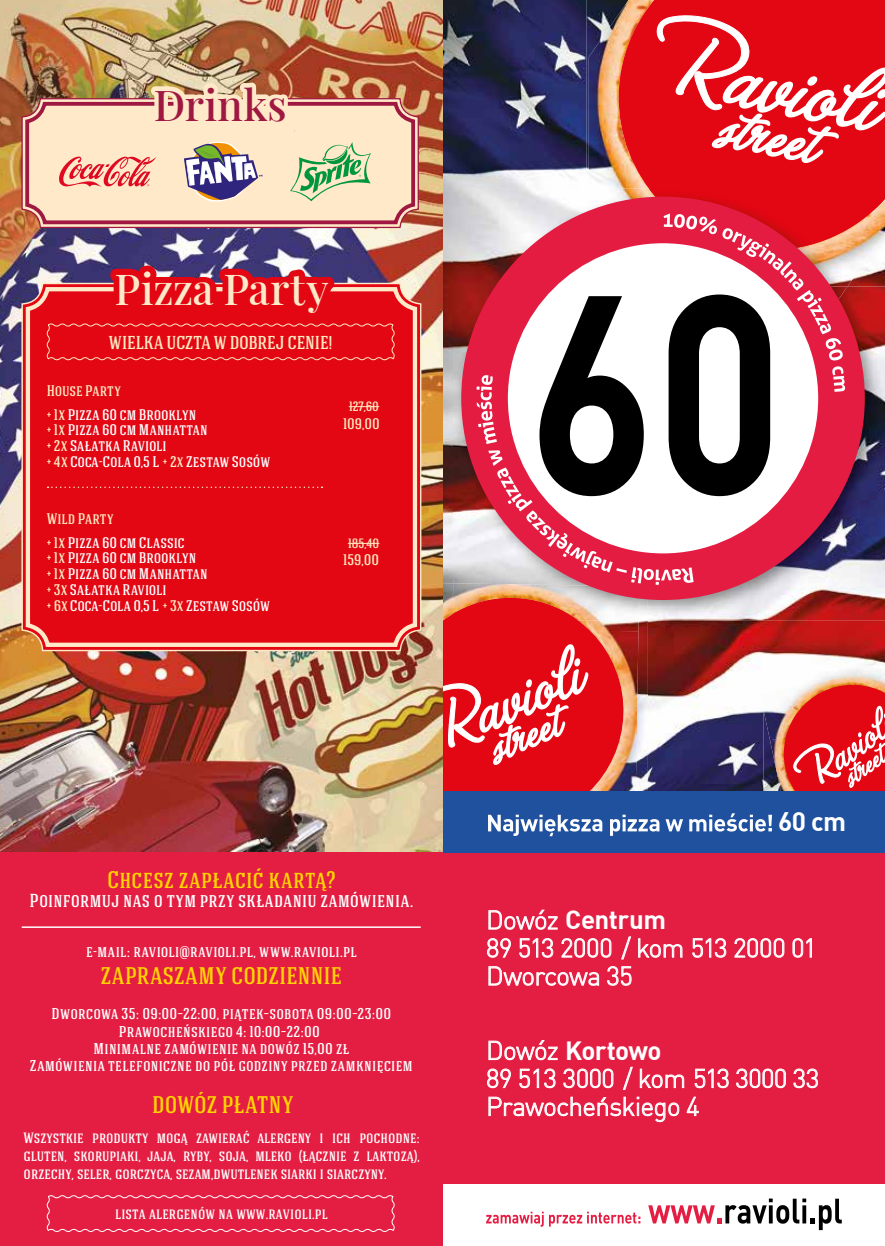
<style>
.page{position:relative;width:885px;height:1246px;background:#fff}
.page>*{position:absolute;margin:0;border:0;box-sizing:border-box;transform-origin:0 0}
.t1{font:600 42.75px "Playfair Display";color:#ffe9c8}
.t2{font:600 42.6px "Playfair Display";color:#9f1841}
.t3{font:26.25px "DIN Bold";color:#fff}
.t4{font:25.8px/28px "DIN Light";letter-spacing:-.02em;color:#fff}
.t5{font:25.8px "DIN Bold";letter-spacing:-.02em;color:#fff}
.t6{font:500 24px "Hagin Caps";letter-spacing:.015em;color:#ffd500}
.t7{font:500 18.75px "Hagin Caps";letter-spacing:.025em;color:#fff}
.t8{font:500 18.6px "Hagin Caps";color:#ffe9c0}
.t9{font:500 15.6px/17.4px "Hagin Caps";letter-spacing:.015em;color:#fff;text-align:center}
.t10{font:500 15.3px/15.8px "Hagin Caps";color:#fff}
.t11{font:500 15.3px "Hagin Caps";color:#ffe9c0}
.t12{font:500 15px/18px "Hagin Caps";color:#fff;text-align:justify}
.t13{font:500 13.5px "Hagin Caps";color:#ffe9c0}
.s1{color:#ffe9c0}
.s2{font-family:"DIN Light"}
</style>
<div class="page">
<img style="left:443px;top:0;width:441px;height:644px">
<img style="left:442px;top:583px;width:11px;height:2px">
<img style="left:636px;top:620px;width:2px;height:10px">
<svg style="left:442px;top:585px;width:194px;height:59px;background:#db292a"></svg>
<img style="left:586px;top:0;width:13px;height:189px">
<img style="left:588px;top:37px;width:11px;height:152px">
<img style="left:599px;top:0;width:285px;height:189px">
<svg style="left:657px;top:0;width:227px;height:163px"></svg>
<svg style="left:486px;top:1212px;width:57px;height:15px"></svg>
<svg style="left:549px;top:1212px;width:91px;height:14px"></svg>
<svg style="left:648px;top:1198px;width:193px;height:32px"></svg>
<div style="left:442px;top:848px;width:442px;height:336px;background:#e41e43"></div>
<svg style="left:488px;top:909px;width:69px;height:21px"></svg>
<svg style="left:487px;top:938px;width:24px;height:20px"></svg>
<svg style="left:519px;top:938px;width:34px;height:20px"></svg>
<svg style="left:561px;top:938px;width:50px;height:20px"></svg>
<svg style="left:621px;top:936px;width:10px;height:24px"></svg>
<svg style="left:638px;top:938px;width:44px;height:20px"></svg>
<svg style="left:692px;top:938px;width:34px;height:20px"></svg>
<svg style="left:734px;top:938px;width:50px;height:20px"></svg>
<svg style="left:792px;top:938px;width:20px;height:20px"></svg>
<svg style="left:488px;top:966px;width:111px;height:20px"></svg>
<svg style="left:607px;top:966px;width:24px;height:20px"></svg>
<svg style="left:488px;top:1040px;width:69px;height:20px"></svg>
<svg style="left:487px;top:1068px;width:24px;height:20px"></svg>
<svg style="left:519px;top:1068px;width:36px;height:20px"></svg>
<svg style="left:563px;top:1068px;width:50px;height:20px"></svg>
<svg style="left:623px;top:1066px;width:10px;height:24px"></svg>
<svg style="left:639px;top:1068px;width:45px;height:20px"></svg>
<svg style="left:694px;top:1068px;width:34px;height:20px"></svg>
<svg style="left:736px;top:1068px;width:50px;height:20px"></svg>
<svg style="left:793px;top:1068px;width:25px;height:20px"></svg>
<svg style="left:488px;top:1096px;width:191px;height:26px"></svg>
<svg style="left:686px;top:1096px;width:12px;height:20px"></svg>
<div style="left:442px;top:791px;width:442px;height:62px;background:#1f519f"></div>
<svg style="left:442px;top:644px;width:442px;height:192px"></svg>
<img style="left:647px;top:286px;width:237px;height:334px">
<img style="left:453px;top:189px;width:47px;height:389px">
<img style="left:500px;top:189px;width:99px;height:8px">
<img style="left:453px;top:578px;width:194px;height:42px">
<img style="left:453px;top:583px;width:186px;height:37px">
<img style="left:453px;top:598px;width:124px;height:22px">
<img style="left:599px;top:189px;width:285px;height:97px">
<img style="left:648px;top:189px;width:236px;height:61px">
<img style="left:461px;top:197px;width:403px;height:403px">
<svg style="left:476px;top:214px;width:369px;height:371px"></svg>
<img style="left:0;top:0;width:442px;height:853px">
<div style="left:0;top:853px;width:443px;height:393px;background:#e41e43"></div>
<svg style="left:21px;top:97px;width:398px;height:132px;background:#f0ceb4"></svg>
<div style="left:25px;top:102px;width:390px;height:122px;border:4px solid #9f1841;border-radius:17px"></div>
<div style="left:21px;top:282px;width:401px;height:370px;background:#e30613"></div>
<div style="left:26px;top:287px;width:391px;height:360px;border:4px solid #ffe9c8;border-radius:20px"></div>
<svg style="left:46px;top:253px;width:349px;height:108px;background:#c72134"></svg>
<svg style="left:48px;top:487px;width:274px;height:1px"></svg>
<hr style="left:22px;top:926px;width:398px;height:2px;background:#fff">
<svg style="left:349px;top:406px;width:30px;height:1px"></svg>
<svg style="left:348px;top:543px;width:31px;height:1px"></svg>
<svg style="left:46px;top:1195px;width:349px;height:37px"></svg>
<img style="left:58px;top:76px;width:313px;height:126px">
<h2 class="t2" style="left:154px;top:77px;width:134px">Drinks</h2>
<h1 class="t1" style="left:114px;top:260px;width:215px">Pizza Party</h1>
<p class="t8" style="left:109px;top:331px;width:225px">WIELKA UCZTA W DOBREJ CENIE!</p>
<p class="t10" style="left:47px;top:378px;width:151px;line-height:23.9px"><span class="s1">House Party<br>+ 1x</span> Pizza 60 cm Brooklyn</p>
<p class="t10" style="left:47px;top:422px;width:225px"><span class="s1">+ 1x</span> Pizza 60 cm Manhattan<br><span class="s1">+ 2x</span> Sałatka Ravioli<br><span class="s1">+ 4x</span> Coca-Cola 0,5 L <span class="s1">+ 2x</span> Zestaw Sosów</p>
<p class="t13" style="left:349px;top:398px;width:31px">127,60</p>
<p class="t11" style="left:343px;top:414px;width:38px">109,00</p>
<p class="t10" style="left:47px;top:506px;width:139px;line-height:23.9px"><span class="s1">Wild Party<br>+ 1x</span> Pizza 60 cm Classic</p>
<p class="t10" style="left:47px;top:550px;width:225px"><span class="s1">+ 1x</span> Pizza 60 cm Brooklyn<br><span class="s1">+ 1x</span> Pizza 60 cm Manhattan<br><span class="s1">+ 3x</span> Sałatka Ravioli<br><span class="s1">+ 6x</span> Coca-Cola 0,5 L <span class="s1">+ 3x</span> Zestaw Sosów</p>
<p class="t11" style="left:343px;top:550px;width:37px">159,00</p>
<p class="t13" style="left:348px;top:534px;width:32px">185,40</p>
<h3 class="t6" style="left:107px;top:864px;width:230px">Chcesz zapłacić kartą?</h3>
<p class="t7" style="left:30px;top:888px;width:385px">Poinformuj nas o tym przy składaniu zamówienia.</p>
<p class="t9" style="left:86px;top:942px;width:272px">e-mail: ravioli@ravioli.pl, www.ravioli.pl</p>
<h3 class="t6" style="left:101px;top:961px;width:242px">ZAPRASZAMY CODZIENNIE</h3>
<p class="t9" style="left:52px;top:1004px;width:341px">Dworcowa 35: 09:00–22:00, piątek–sobota 09:00–23:00</p>
<p class="t9" style="left:119px;top:1022px;width:202px">Prawocheńskiego 4: 10:00–22:00</p>
<p class="t9" style="left:30px;top:1039px;width:384px">Minimalne zamówienie na dowóz 15,00 zł<br>Zamówienia telefoniczne do pół godziny przed zamknięciem</p>
<h3 class="t6" style="left:152px;top:1089px;width:142px">DOWÓZ PŁATNY</h3>
<p class="t12" style="left:24px;top:1128px;width:398px">Wszystkie produkty mogą zawierać alergeny i ich pochodne: gluten, skorupiaki, jaja, ryby, soja, mleko (łącznie z laktozą), orzechy, seler, gorczyca, sezam,dwutlenek siarki i siarczyny.</p>
<p class="t12" style="left:115px;top:1204px;width:214px">lista alergenów na www.ravioli.pl</p>
<h3 class="t3" style="left:778px;top:805px;width:70px">60 cm</h3>
<h3 class="t5" style="left:486px;top:903px;width:181px"><span class="s2">Dowóz</span> Centrum</h3>
<h3 class="t4" style="left:486px;top:933px;width:332px">89 513 2000 / kom 513 2000 01<br>Dworcowa 35</h3>
<h3 class="t5" style="left:486px;top:1033px;width:177px"><span class="s2">Dowóz</span> Kortowo</h3>
<h3 class="t4" style="left:486px;top:1064px;width:334px">89 513 3000 / kom 513 3000 33<br>Prawocheńskiego 4</h3>
</div>
